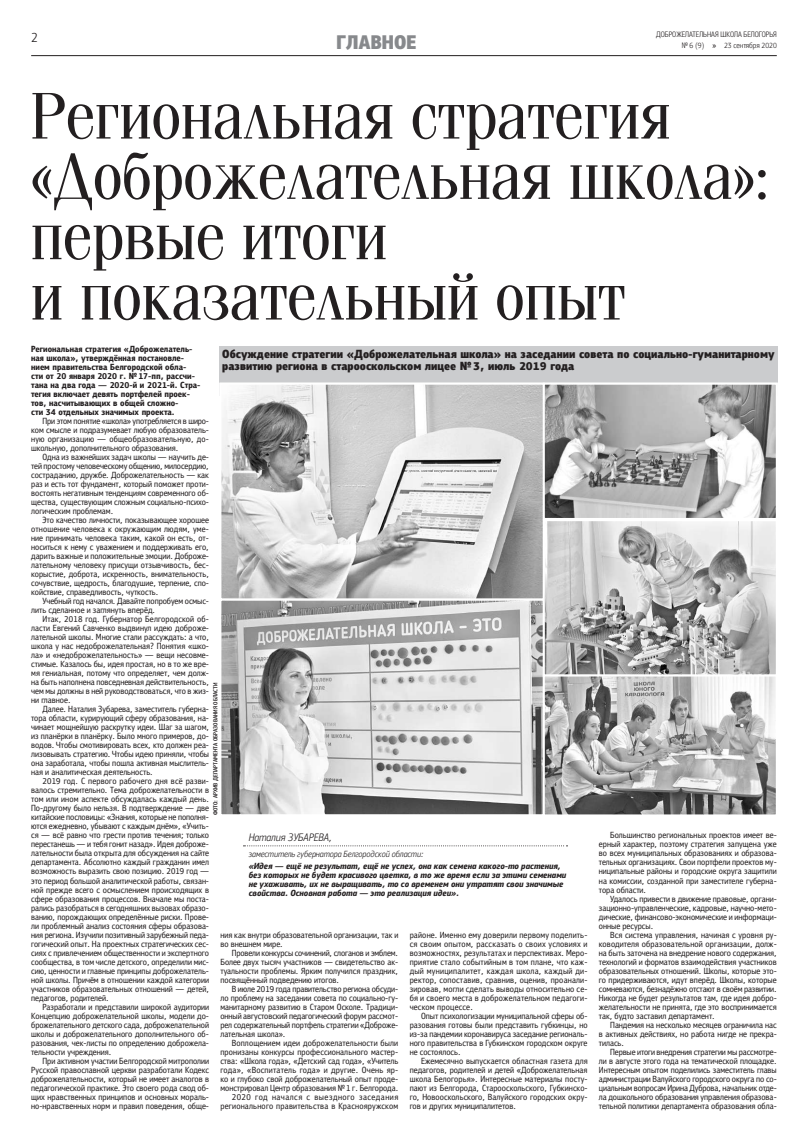
<style>
.page{position:relative;width:808px;height:1140px;background:#fff}
.page>*{position:absolute;margin:0;border:0;box-sizing:border-box;transform-origin:0 0}
.t1{font:67px/60.3px "Free Fountain";letter-spacing:.01em;color:#231f20}
.t2{font:900 20px "Free Korocha";color:#87898c}
.t3{font:300 14px "Free Korocha";color:#231f20}
.t4{font:900 12px/12px "Free Korocha";color:#231f20}
.t5{font:italic 300 11px "Free Korocha";color:#231f20}
.t6{font:9px/9px "Free Korocha";color:#231f20;text-align:justify}
.t7{font:700 9px/9px "Free Korocha";color:#231f20}
.t8{font:italic 700 9px/9px "Free Korocha";color:#231f20}
.t9{font:italic 300 9px "Free Korocha";color:#231f20}
.t10{font:300 8px "Free Korocha";color:#231f20}
.t11{font:500 6px "Free Korocha";color:#231f20}
.s1{font-weight:400}
</style>
<div class="page">
<hr style="left:31px;top:55px;width:746px;height:1px;background:#231f20">
<div style="left:219px;top:346px;width:559px;height:50px;background:#cbccce"></div>
<img style="left:222px;top:386px;width:553px;height:427px">
<div style="left:219px;top:598px;width:326px;height:218px;border:2px solid #fff"></div>
<div style="left:219px;top:383px;width:326px;height:217px;border:2px solid #fff"></div>
<div style="left:543px;top:519px;width:235px;height:157px;border:2px solid #fff"></div>
<div style="left:543px;top:383px;width:235px;height:137px;border:2px solid #fff"></div>
<div style="left:543px;top:674px;width:235px;height:142px;border:2px solid #fff"></div>
<svg style="left:243px;top:845px;width:324px;height:1px"></svg>
<h3 class="t3" style="left:31px;top:29px;width:8px">2</h3>
<p class="t10" style="left:656px;top:30px;width:122px">ДОБРОЖЕЛАТЕЛЬНАЯ ШКОЛА БЕЛОГОРЬЯ</p>
<h2 class="t2" style="left:336px;top:30px;width:81px">ГЛАВНОЕ</h2>
<p class="t10" style="left:682px;top:40px;width:97px">№ 6 (9) <span class="s1">»</span> 23 сентября 2020</p>
<h1 class="t1" style="left:31px;top:86px;width:739px">Региональная стратегия «Доброжелательная школа»: первые итоги<br>и показательный опыт</h1>
<p class="t7" style="left:31px;top:345px;width:171px">Региональная стратегия «Доброжелатель&shy;ная школа», утверждённая постановле&shy;нием правительства Белгородской обла&shy;сти от 20 января 2020 г. №17-пп, рассчи&shy;тана на два года — 2020-й и 2021-й. Стра&shy;тегия включает девять портфелей проек&shy;тов, насчитывающих в общей сложно-<br>сти 34 отдельных значимых проекта.</p>
<p class="t6" style="left:31px;top:417px;width:179px;text-indent:11px">При этом понятие «школа» употребляется в широ&shy;ком смысле и подразумевает любую образователь&shy;ную организацию — общеобразовательную, до&shy;школьную, дополнительного образования.</p>
<p class="t6" style="left:31px;top:453px;width:179px;text-indent:11px">Одна из важнейших задач школы — научить де&shy;тей простому человеческому общению, милосердию, состраданию, дружбе. Доброжелательность — как раз и есть тот фундамент, который поможет проти&shy;востоять негативным тенденциям современного об&shy;щества, существующим сложным социально-психо&shy;логическим проблемам.</p>
<p class="t6" style="left:31px;top:516px;width:179px;text-indent:11px">Это качество личности, показывающее хорошее отношение человека к окружающим людям, уме&shy;ние принимать человека таким, какой он есть, от&shy;носиться к нему с уважением и поддерживать его, дарить важные и положительные эмоции. Доброже&shy;лательному человеку присущи отзывчивость, бес&shy;корыстие, доброта, искренность, внимательность, сочувствие, щедрость, благодушие, терпение, спо&shy;койствие, справедливость, чуткость.</p>
<p class="t6" style="left:31px;top:597px;width:179px;text-indent:11px">Учебный год начался. Давайте попробуем осмыс&shy;лить сделанное и заглянуть вперёд.</p>
<p class="t6" style="left:31px;top:615px;width:179px;text-indent:11px">Итак, 2018 год. Губернатор Белгородской об&shy;ласти Евгений Савченко выдвинул идею доброже&shy;лательной школы. Многие стали рассуждать: а что, школа у нас недоброжелательная? Понятия «шко&shy;ла» и «недоброжелательность» — вещи несовме&shy;стимые. Казалось бы, идея простая, но в то же вре&shy;мя гениальная, потому что определяет, чем долж&shy;на быть наполнена повседневная действительность, чем мы должны в ней руководствоваться, что в жиз&shy;ни главное.</p>
<p class="t6" style="left:31px;top:705px;width:179px;text-indent:11px">Далее. Наталия Зубарева, заместитель губерна&shy;тора области, курирующий сферу образования, на&shy;чинает мощнейшую раскрутку идеи. Шаг за шагом, из планёрки в планёрку. Было много примеров, до&shy;водов. Чтобы смотивировать всех, кто должен реа&shy;лизовывать стратегию. Чтобы идею приняли, чтобы она заработала, чтобы пошла активная мыслитель&shy;ная и аналитическая деятельность.</p>
<p class="t6" style="left:31px;top:777px;width:179px;text-indent:11px">2019 год. С первого рабочего дня всё разви&shy;валось стремительно. Тема доброжелательности в том или ином аспекте обсуждалась каждый день.<br>По-другому было нельзя. В подтверждение — две китайские пословицы: «Знания, которые не пополня&shy;ются ежедневно, убывают с каждым днём», «Учить&shy;ся — всё равно что грести против течения; только перестанешь — и тебя гонит назад». Идея доброже&shy;лательности была открыта для обсуждения на сайте департамента. Абсолютно каждый гражданин имел возможность выразить свою позицию. 2019 год — это период большой аналитической работы, связан&shy;ной прежде всего с осмыслением происходящих в сфере образования процессов. Вначале мы поста&shy;рались разобраться в сегодняшних вызовах образо&shy;ванию, порождающих определённые риски. Прове&shy;ли проблемный анализ состояния сферы образова&shy;ния региона. Изучили позитивный зарубежный педа&shy;гогический опыт. На проектных стратегических сес&shy;сиях с привлечением общественности и экспертного сообщества, в том числе детского, определили мис&shy;сию, ценности и главные принципы доброжелатель&shy;ной школы. Причём в отношении каждой категории участников образовательных отношений — детей, педагогов, родителей.</p>
<p class="t6" style="left:31px;top:1002px;width:179px;text-indent:11px">Разработали и представили широкой аудитории Концепцию доброжелательной школы, модели до&shy;брожелательного детского сада, доброжелательной школы и доброжелательного дополнительного об&shy;разования, чек-листы по определению доброжела&shy;тельности учреждения.</p>
<p class="t6" style="left:31px;top:1056px;width:179px;text-indent:11px">При активном участии Белгородской митрополии Русской православной церкви разработали Кодекс доброжелательности, который не имеет аналогов в педагогической практике. Это своего рода свод об&shy;щих нравственных принципов и основных мораль&shy;но-нравственных норм и правил поведения, обще-</p>
<h3 class="t4" style="left:222px;top:349px;width:554px">Обсуждение стратегии «Доброжелательная школа» на заседании совета по социально-гуманитарному развитию региона в старооскольском лицее №3, июль 2019 года</h3>
<p class="t11" style="left:212px;top:815px;width:134px;rotate:-90deg">ФОТО: АРХИВ ДЕПАРТАМЕНТА ОБРАЗОВАНИЯ ОБЛАСТИ</p>
<p class="t6" style="left:599px;top:831px;width:179px;text-indent:11px">Большинство региональных проектов имеет ве&shy;ерный характер, поэтому стратегия запущена уже во всех муниципальных образованиях и образова&shy;тельных организациях. Свои портфели проектов му&shy;ниципальные районы и городские округа защитили на комиссии, созданной при заместителе губерна&shy;тора области.</p>
<p class="t6" style="left:599px;top:894px;width:179px;text-indent:11px">Удалось привести в движение правовые, органи&shy;зационно-управленческие, кадровые, научно-мето&shy;дические, финансово-экономические и информаци&shy;онные ресурсы.</p>
<p class="t6" style="left:599px;top:930px;width:179px;text-indent:11px">Вся система управления, начиная с уровня ру&shy;ководителя образовательной организации, долж&shy;на быть заточена на внедрение нового содержания, технологий и форматов взаимодействия участников образовательных отношений. Школы, которые это&shy;го придерживаются, идут вперёд. Школы, которые сомневаются, безнадёжно отстают в своём развитии.<br>Никогда не будет результатов там, где идея добро&shy;желательности не принята, где это воспринимается так, будто заставил департамент.</p>
<p class="t6" style="left:599px;top:1020px;width:179px;text-indent:11px">Пандемия на несколько месяцев ограничила нас в активных действиях, но работа нигде не прекра&shy;тилась.</p>
<p class="t6" style="left:599px;top:1047px;width:179px;text-indent:11px">Первые итоги внедрения стратегии мы рассмотре&shy;ли в августе этого года на тематической площадке.<br>Интересным опытом поделились заместитель главы администрации Валуйского городского округа по со&shy;циальным вопросам Ирина Дуброва, начальник отде&shy;ла дошкольного образования управления образова&shy;тельной политики департамента образования обла-</p>
<p class="t5" style="left:249px;top:831px;width:85px">Наталия ЗУБАРЕВА,</p>
<p class="t9" style="left:249px;top:849px;width:176px">заместитель губернатора Белгородской области:</p>
<p class="t8" style="left:249px;top:861px;width:319px">«Идея — ещё не результат, ещё не успех, она как семена какого-то растения, без которых не будет красивого цветка, в то же время если за этими семенами не ухаживать, их не выращивать, то со временем они утратят свои значимые свойства. Основная работа — это реализация идеи».</p>
<p class="t6" style="left:220px;top:930px;width:179px">ния как внутри образовательной организации, так и во внешнем мире.</p>
<p class="t6" style="left:220px;top:948px;width:179px;text-indent:11px">Провели конкурсы сочинений, слоганов и эмблем.<br>Более двух тысяч участников — свидетельство ак&shy;туальности проблемы. Ярким получился праздник, посвящённый подведению итогов.</p>
<p class="t6" style="left:220px;top:984px;width:179px;text-indent:11px">В июле 2019 года правительство региона обсуди&shy;ло проблему на заседании совета по социально-гу&shy;манитарному развитию в Старом Осколе. Традици&shy;онный августовский педагогический форум рассмот&shy;рел содержательный портфель стратегии «Доброже&shy;лательная школа».</p>
<p class="t6" style="left:220px;top:1038px;width:179px;text-align:right">Воплощением идеи доброжелательности были пронизаны конкурсы профессионального мастер&shy;ства: «Школа года», «Детский сад года», «Учитель года», «Воспитатель года» и другие. Очень яр&shy;ко и глубоко свой доброжелательный опыт проде&shy;монстрировал Центр образования №1 г. Белгорода.<br>2020 год начался с выездного заседания регионального правительства в Краснояружском</p>
<p class="t6" style="left:410px;top:930px;width:179px">районе. Именно ему доверили первому поделить&shy;ся своим опытом, рассказать о своих условиях и возможностях, результатах и перспективах. Меро&shy;приятие стало событийным в том плане, что каж&shy;дый муниципалитет, каждая школа, каждый ди&shy;ректор, сопоставив, сравнив, оценив, проанали&shy;зировав, могли сделать выводы относительно се&shy;бя и своего места в доброжелательном педагоги&shy;ческом процессе.</p>
<p class="t6" style="left:410px;top:1011px;width:179px;text-indent:11px">Опыт психологизации муниципальной сферы об&shy;разования готовы были представить губкинцы, но из-за пандемии коронавируса заседание региональ&shy;ного правительства в Губкинском городском округе не состоялось.</p>
<p class="t6" style="left:410px;top:1056px;width:179px;text-indent:11px">Ежемесячно выпускается областная газета для педагогов, родителей и детей «Доброжелательная школа Белогорья». Интересные материалы посту&shy;пают из Белгорода, Старооскольского, Губкинско&shy;го, Новооскольского, Валуйского городских окру&shy;гов и других муниципалитетов.</p>
</div>
